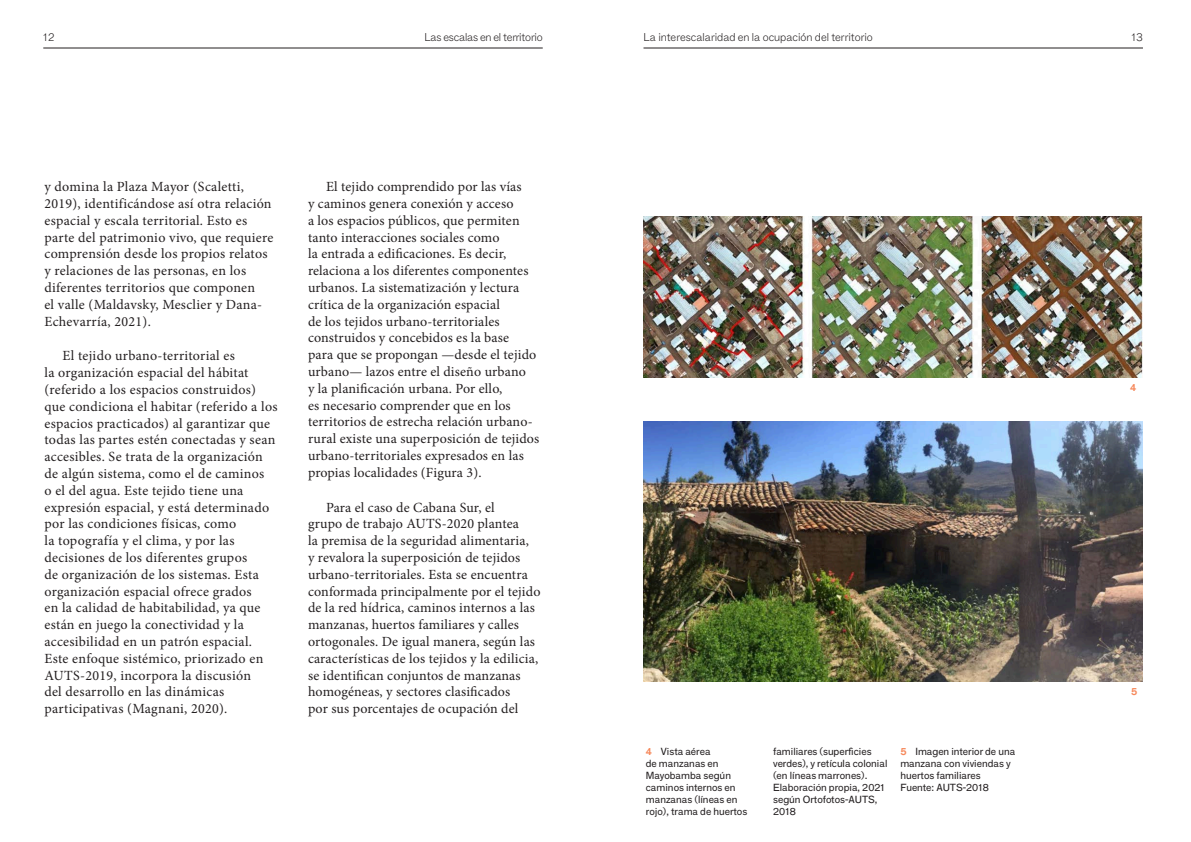
<style>
.page{position:relative;width:1191px;height:842px;background:#fff}
.page>*{position:absolute;margin:0;border:0;box-sizing:border-box;transform-origin:0 0}
.t1{font:14px/16.8px "Minion Pro";letter-spacing:.015em;color:#231f20}
.t2{font:100 11px "F Grotesk";color:#231f20}
.t3{font:100 11px "F Grotesk";letter-spacing:-.02em;color:#231f20}
.t4{font:10px/12px "F Grotesk";color:#231f20}
.t5{font:700 10px "F Grotesk";color:#f6895c}
.s1{font-weight:700;color:#f6895c}
</style>
<div class="page">
<hr style="left:643px;top:48px;width:500px;height:1px;background:#231f20">
<hr style="left:43px;top:48px;width:500px;height:1px;background:#231f20">
<img style="left:643px;top:216px;width:500px;height:162px">
<img style="left:643px;top:421px;width:500px;height:261px">
<p class="t2" style="left:43px;top:29px;width:13px">12</p>
<p class="t3" style="left:424px;top:29px;width:120px">Las escalas en el territorio</p>
<p class="t2" style="left:643px;top:29px;width:231px">La interescalaridad en la ocupación del territorio</p>
<p class="t2" style="left:1131px;top:29px;width:13px">13</p>
<p class="t1" style="left:44px;top:178px;width:230px">y domina la Plaza Mayor (Scaletti, 2019), identificándose así otra relación espacial y escala territorial. Esto es parte del patrimonio vivo, que requiere comprensión desde los propios relatos y relaciones de las personas, en los diferentes territorios que componen<br>el valle (Maldavsky, Mesclier y Dana-Echevarría, 2021).</p>
<p class="t1" style="left:44px;top:348px;width:235px;text-indent:18px">El tejido urbano-territorial es<br>la organización espacial del hábitat (referido a los espacios construidos) que condiciona el habitar (referido a los espacios practicados) al garantizar que todas las partes estén conectadas y sean accesibles. Se trata de la organización de algún sistema, como el de caminos<br>o el del agua. Este tejido tiene una expresión espacial, y está determinado por las condiciones físicas, como<br>la topografía y el clima, y por las decisiones de los diferentes grupos<br>de organización de los sistemas. Esta organización espacial ofrece grados<br>en la calidad de habitabilidad, ya que están en juego la conectividad y la accesibilidad en un patrón espacial.<br>Este enfoque sistémico, priorizado en AUTS-2019, incorpora la discusión<br>del desarrollo en las dinámicas participativas (Magnani, 2020).</p>
<p class="t1" style="left:308px;top:178px;width:233px;text-indent:18px">El tejido comprendido por las vías<br>y caminos genera conexión y acceso<br>a los espacios públicos, que permiten tanto interacciones sociales como<br>la entrada a edificaciones. Es decir, relaciona a los diferentes componentes urbanos. La sistematización y lectura crítica de la organización espacial<br>de los tejidos urbano-territoriales construidos y concebidos es la base<br>para que se propongan —desde el tejido urbano— lazos entre el diseño urbano<br>y la planificación urbana. Por ello,<br>es necesario comprender que en los territorios de estrecha relación urbano&shy;rural existe una superposición de tejidos urbano-territoriales expresados en las propias localidades (Figura 3).</p>
<p class="t1" style="left:308px;top:499px;width:234px;text-indent:18px">Para el caso de Cabana Sur, el<br>grupo de trabajo AUTS-2020 plantea<br>la premisa de la seguridad alimentaria,<br>y revalora la superposición de tejidos urbano-territoriales. Esta se encuentra conformada principalmente por el tejido de la red hídrica, caminos internos a las manzanas, huertos familiares y calles ortogonales. De igual manera, según las características de los tejidos y la edilicia, se identifican conjuntos de manzanas homogéneas, y sectores clasificados<br>por sus porcentajes de ocupación del</p>
<p class="t4" style="left:646px;top:745px;width:103px"><span class="s1">4</span> Vista aérea<br>de manzanas en<br>Mayobamba según caminos internos en manzanas (líneas en rojo), trama de huertos</p>
<p class="t4" style="left:773px;top:745px;width:116px">familiares (superficies verdes), y retícula colonial (en líneas marrones).<br>Elaboración propia, 2021 según Ortofotos-AUTS,<br>2018</p>
<p class="t4" style="left:900px;top:745px;width:116px"><span class="s1">5</span> Imagen interior de una manzana con viviendas y huertos familiares</p>
<p class="t4" style="left:900px;top:781px;width:90px">Fuente: AUTS-2018</p>
<p class="t5" style="left:1130px;top:380px;width:8px">4</p>
<p class="t5" style="left:1131px;top:684px;width:8px">5</p>
</div>
